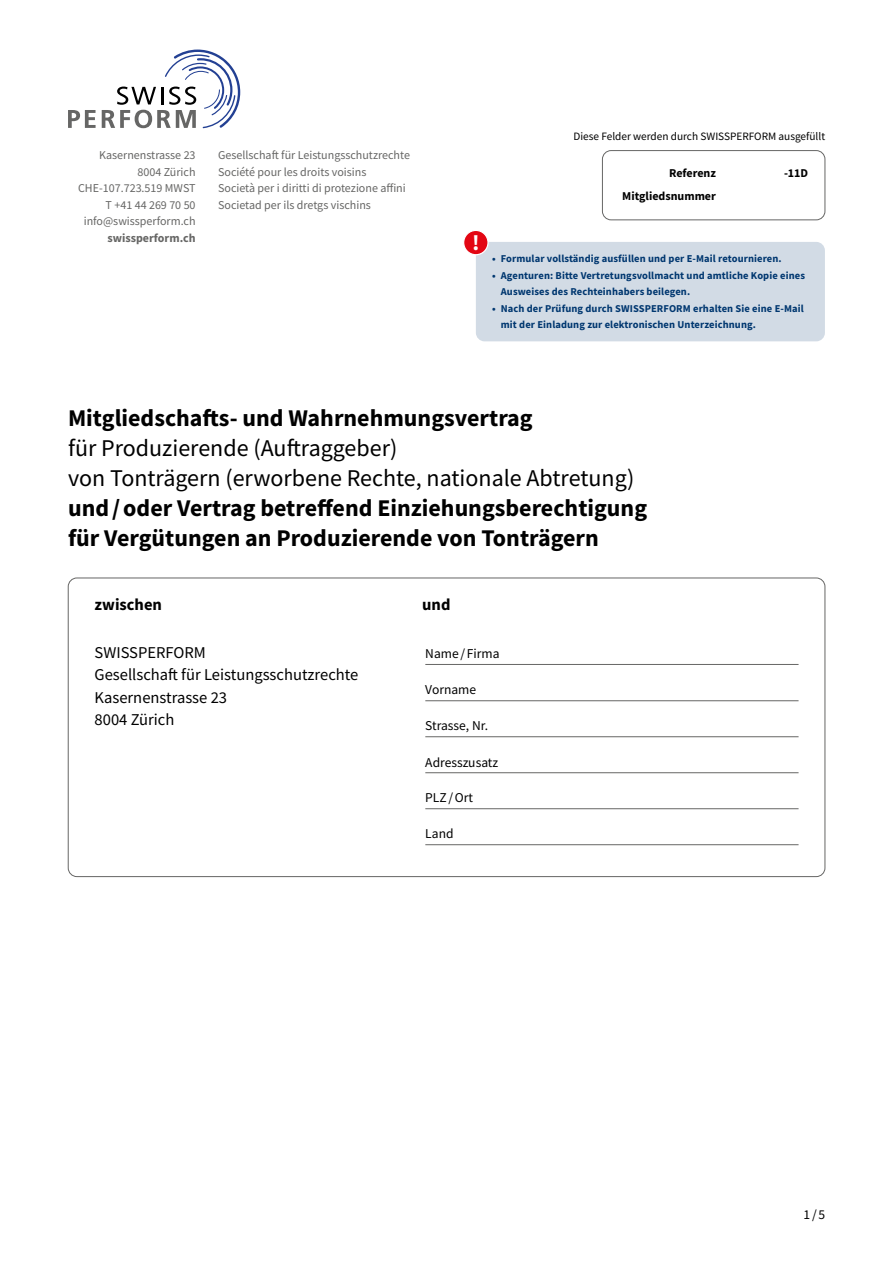
<style>
.page{position:relative;width:893px;height:1263px;background:#fff}
.page>*{position:absolute;margin:0;border:0;box-sizing:border-box;transform-origin:0 0}
.t1{font:700 24px/30px "Source Sans Pro";color:#000}
.t2{font:24px/30px "Source Sans Pro";color:#000}
.t3{font:700 22.05px "Source Sans Pro";color:#fff}
.t4{font:16.5px/22.5px "Source Sans Pro";color:#000}
.t5{font:700 16.5px "Source Sans Pro";color:#000}
.t6{font:13.5px "Source Sans Pro";color:#000}
.t7{font:12px/16.5px "Source Sans Pro";color:#666665;text-align:right}
.t8{font:700 12px "Source Sans Pro";color:#000}
.t9{font:700 12px "Source Sans Pro";color:#666665}
.t10{font:11.25px "Source Sans Pro";color:#000}
.t11{font:700 10.5px/16.5px "Source Sans Pro";letter-spacing:.01em;color:#003770}
</style>
<div class="page">
<svg style="left:68px;top:110px;width:28px;height:18px"></svg>
<svg style="left:102px;top:50px;width:138px;height:78px"></svg>
<hr style="left:425px;top:664px;width:373px;height:1px;background:#666665">
<hr style="left:425px;top:700px;width:373px;height:1px;background:#666665">
<hr style="left:425px;top:736px;width:373px;height:1px;background:#666665">
<hr style="left:425px;top:772px;width:373px;height:1px;background:#666665">
<hr style="left:425px;top:808px;width:373px;height:1px;background:#666665">
<hr style="left:425px;top:844px;width:373px;height:1px;background:#666665">
<div style="left:476px;top:242px;width:349px;height:99px;background:#d2dbe5;border-radius:9px"></div>
<div style="left:464px;top:230px;width:24px;height:25px;background:#e30613;border-radius:50%"></div>
<div style="left:463px;top:230px;width:26px;height:25px;border:1px solid #fff;border-radius:50%"></div>
<div style="left:602px;top:150px;width:223px;height:70px;border:1px solid #666665;border-radius:9px"></div>
<p class="t7" style="left:78px;top:147px;width:119px">Kasernenstrasse 23<br>8004 Zürich<br>CHE-107.723.519 MWST<br>T +41 44 269 70 50 info@swissperform.ch</p>
<p class="t9" style="left:108px;top:230px;width:90px">swissperform.ch</p>
<p class="t7" style="left:218px;top:147px;width:193px;text-align:left">Gesellschaft für Leistungsschutzrechte Société pour les droits voisins<br>Società per i diritti di protezione affini Societad per ils dretgs vischins</p>
<h2 class="t3" style="left:472px;top:228px;width:9px">!</h2>
<p class="t10" style="left:574px;top:129px;width:253px">Diese Felder werden durch SWISSPERFORM ausgefüllt</p>
<p class="t8" style="left:784px;top:164px;width:26px">-11D</p>
<p class="t8" style="left:669px;top:164px;width:48px">Referenz</p>
<p class="t8" style="left:622px;top:187px;width:95px">Mitgliedsnummer</p>
<p class="t11" style="left:492px;top:250px;width:291px">• Formular vollständig ausfüllen und per E-Mail retournieren.</p>
<p class="t11" style="left:501px;top:267px;width:306px;text-indent:-9px">• Agenturen: Bitte Vertretungsvollmacht und amtliche Kopie eines<br>Ausweises des Rechteinhabers beilegen.</p>
<p class="t11" style="left:501px;top:300px;width:305px;text-indent:-9px">• Nach der Prüfung durch SWISSPERFORM erhalten Sie eine E-Mail mit der Einladung zur elektronischen Unterzeichnung.</p>
<h1 class="t1" style="left:68px;top:403px;width:466px">Mitgliedschafts- und Wahrnehmungsvertrag</h1>
<h1 class="t2" style="left:68px;top:433px;width:568px">für Produzierende (Auftraggeber)<br>von Tonträgern (erworbene Rechte, nationale Abtretung)</h1>
<h1 class="t1" style="left:68px;top:493px;width:581px">und/oder Vertrag betreffend Einziehungsberechtigung für Vergütungen an Produzierende von Tonträgern</h1>
<h3 class="t5" style="left:95px;top:593px;width:69px">zwischen</h3>
<h3 class="t4" style="left:95px;top:641px;width:265px">SWISSPERFORM<br>Gesellschaft für Leistungsschutzrechte<br>Kasernenstrasse 23<br>8004 Zürich</h3>
<h3 class="t5" style="left:422px;top:593px;width:30px">und</h3>
<p class="t6" style="left:425px;top:644px;width:76px">Name / Firma</p>
<p class="t6" style="left:425px;top:681px;width:52px">Vorname</p>
<p class="t6" style="left:425px;top:717px;width:64px">Strasse, Nr.</p>
<p class="t6" style="left:425px;top:754px;width:74px">Adresszusatz</p>
<p class="t6" style="left:425px;top:789px;width:49px">PLZ/Ort</p>
<p class="t6" style="left:425px;top:825px;width:30px">Land</p>
<p class="t6" style="left:804px;top:1206px;width:23px">1/5</p>
</div>
